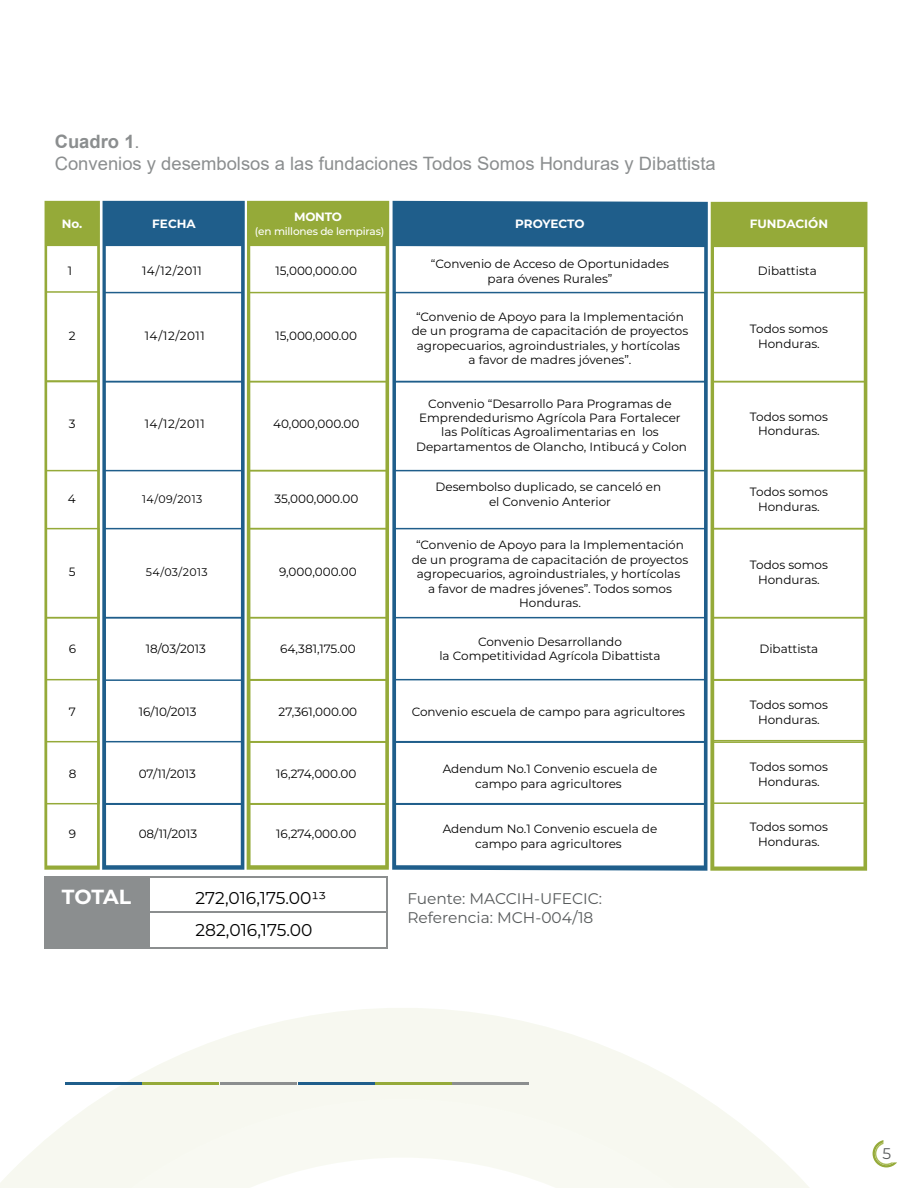
<style>
.page{position:relative;width:918px;height:1188px;background:#fff}
.page>*{position:absolute;margin:0;border:0;box-sizing:border-box;transform-origin:0 0}
.t1{font:700 20.4px "Montserrat";letter-spacing:-.01em;color:#fff}
.t2{font:18.45px/22px "Arial";color:#8b8e8f}
.t3{font:17.1px "Montserrat";color:#000001}
.t4{font:15.45px/18.5px "Montserrat";color:#575a5b}
.t5{font:12px/14.4px "Montserrat";color:#000001;text-align:center}
.t6{font:700 12px "Montserrat";color:#fff}
.t7{font:10.95px "Montserrat";color:#000001}
.t8{font:500 10.5px "Montserrat";letter-spacing:-.02em;color:#fff}
.s1{font-weight:700}
</style>
<div class="page">
<svg style="left:392px;top:201px;width:316px;height:670px;background:#306a93"></svg>
<svg style="left:396px;top:246px;width:308px;height:618px"></svg>
<div style="left:247px;top:201px;width:142px;height:669px;background:#95aa39"></div>
<div style="left:250px;top:246px;width:136px;height:620px;background:#fff"></div>
<div style="left:710px;top:202px;width:157px;height:669px;background:#95aa39"></div>
<div style="left:714px;top:247px;width:150px;height:620px;background:#fff"></div>
<div style="left:711px;top:292px;width:155px;height:90px;border:2px solid #95aa39"></div>
<div style="left:394px;top:292px;width:312px;height:90px;border:2px solid #1f5e8b"></div>
<div style="left:248px;top:292px;width:140px;height:90px;border:2px solid #95aa39"></div>
<div style="left:44px;top:201px;width:56px;height:669px;background:#95aa39"></div>
<div style="left:47px;top:246px;width:50px;height:620px;background:#fff"></div>
<div style="left:102px;top:201px;width:143px;height:669px;background:#1f5e8b"></div>
<div style="left:106px;top:246px;width:135px;height:620px;background:#fff"></div>
<div style="left:103px;top:292px;width:141px;height:90px;border:2px solid #1f5e8b"></div>
<div style="left:45px;top:291px;width:55px;height:91px;border:2px solid #95aa39"></div>
<div style="left:711px;top:381px;width:155px;height:90px;border:2px solid #95aa39"></div>
<div style="left:394px;top:381px;width:312px;height:90px;border:2px solid #1f5e8b"></div>
<div style="left:248px;top:381px;width:140px;height:90px;border:2px solid #95aa39"></div>
<div style="left:103px;top:381px;width:141px;height:90px;border:2px solid #1f5e8b"></div>
<div style="left:45px;top:381px;width:55px;height:90px;border:2px solid #95aa39"></div>
<div style="left:711px;top:470px;width:155px;height:59px;border:2px solid #95aa39"></div>
<div style="left:394px;top:528px;width:312px;height:90px;border:2px solid #1f5e8b"></div>
<div style="left:248px;top:470px;width:140px;height:59px;border:2px solid #95aa39"></div>
<div style="left:711px;top:528px;width:155px;height:90px;border:2px solid #95aa39"></div>
<div style="left:248px;top:528px;width:140px;height:90px;border:2px solid #95aa39"></div>
<div style="left:103px;top:528px;width:141px;height:90px;border:2px solid #1f5e8b"></div>
<div style="left:45px;top:528px;width:55px;height:90px;border:2px solid #95aa39"></div>
<div style="left:711px;top:617px;width:155px;height:64px;border:2px solid #95aa39"></div>
<div style="left:248px;top:617px;width:140px;height:64px;border:2px solid #95aa39"></div>
<div style="left:103px;top:617px;width:141px;height:64px;border:2px solid #1f5e8b"></div>
<div style="left:45px;top:617px;width:55px;height:63px;border:2px solid #95aa39"></div>
<div style="left:394px;top:679px;width:312px;height:64px;border:2px solid #1f5e8b"></div>
<div style="left:394px;top:741px;width:312px;height:64px;border:2px solid #1f5e8b"></div>
<div style="left:711px;top:679px;width:155px;height:64px;border:2px solid #95aa39"></div>
<div style="left:711px;top:740px;width:155px;height:64px;border:2px solid #95aa39"></div>
<div style="left:248px;top:679px;width:140px;height:64px;border:2px solid #95aa39"></div>
<div style="left:248px;top:741px;width:140px;height:64px;border:2px solid #95aa39"></div>
<div style="left:103px;top:741px;width:141px;height:64px;border:2px solid #1f5e8b"></div>
<div style="left:45px;top:741px;width:55px;height:63px;border:2px solid #95aa39"></div>
<div style="left:394px;top:803px;width:312px;height:64px;border:2px solid #1f5e8b"></div>
<div style="left:248px;top:803px;width:140px;height:64px;border:2px solid #95aa39"></div>
<div style="left:103px;top:803px;width:141px;height:64px;border:2px solid #1f5e8b"></div>
<div style="left:44px;top:876px;width:343px;height:37px;background:#8b8e8f"></div>
<div style="left:150px;top:878px;width:236px;height:33px;background:#fff"></div>
<div style="left:44px;top:911px;width:343px;height:37px;background:#8b8e8f"></div>
<div style="left:150px;top:913px;width:236px;height:33px;background:#fff"></div>
<svg style="left:65px;top:1008px;width:825px;height:160px"></svg>
<svg style="left:0;top:1099px;width:862px;height:89px;fill:#f8f9f2"></svg>
<hr style="left:65px;top:1083px;width:77px;height:2px;background:#1f5e8b">
<hr style="left:143px;top:1083px;width:76px;height:2px;background:#95aa39">
<hr style="left:220px;top:1083px;width:76px;height:2px;background:#8b8e8f">
<hr style="left:298px;top:1083px;width:76px;height:2px;background:#1f5e8b">
<hr style="left:375px;top:1083px;width:77px;height:2px;background:#95aa39">
<hr style="left:452px;top:1083px;width:77px;height:2px;background:#8b8e8f">
<svg style="left:873px;top:1140px;width:24px;height:27px"></svg>
<h2 class="t2" style="left:55px;top:130px;width:662px"><span class="s1">Cuadro 1</span>.<br>Convenios y desembolsos a las fundaciones Todos Somos Honduras y Dibattista</h2>
<p class="t6" style="left:294px;top:208px;width:49px">MONTO</p>
<p class="t8" style="left:255px;top:224px;width:131px">(en millones de lempiras)</p>
<p class="t6" style="left:62px;top:215px;width:22px">No.</p>
<p class="t6" style="left:152px;top:215px;width:45px">FECHA</p>
<p class="t6" style="left:750px;top:215px;width:80px">FUNDACIÓN</p>
<p class="t5" style="left:68px;top:263px;width:6px">1</p>
<p class="t5" style="left:142px;top:263px;width:61px">14/12/2011</p>
<p class="t6" style="left:515px;top:215px;width:71px">PROYECTO</p>
<p class="t5" style="left:431px;top:257px;width:240px">“Convenio de Acceso de Oportunidades para óvenes Rurales”</p>
<p class="t5" style="left:276px;top:263px;width:83px">15,000,000.00</p>
<p class="t5" style="left:758px;top:263px;width:60px">Dibattista</p>
<p class="t5" style="left:412px;top:309px;width:278px">“Convenio de Apoyo para la Implementación de un programa de capacitación de proyectos agropecuarios, agroindustriales, y hortícolas<br>a favor de madres jóvenes”.</p>
<p class="t5" style="left:750px;top:321px;width:79px">Todos somos<br>Honduras.</p>
<p class="t5" style="left:69px;top:328px;width:8px">2</p>
<p class="t5" style="left:145px;top:328px;width:61px">14/12/2011</p>
<p class="t5" style="left:276px;top:328px;width:83px">15,000,000.00</p>
<p class="t5" style="left:69px;top:416px;width:7px">3</p>
<p class="t5" style="left:145px;top:416px;width:61px">14/12/2011</p>
<p class="t5" style="left:273px;top:416px;width:88px">40,000,000.00</p>
<p class="t5" style="left:68px;top:491px;width:9px">4</p>
<p class="t7" style="left:142px;top:492px;width:60px">14/09/2013</p>
<p class="t5" style="left:274px;top:491px;width:85px">35,000,000.00</p>
<p class="t5" style="left:69px;top:564px;width:8px">5</p>
<p class="t7" style="left:146px;top:565px;width:62px">54/03/2013</p>
<p class="t5" style="left:279px;top:564px;width:79px">9,000,000.00</p>
<p class="t5" style="left:416px;top:396px;width:272px">Convenio “Desarrollo Para Programas de Emprendedurismo Agrícola Para Fortalecer las Políticas Agroalimentarias en los Departamentos de Olancho, Intibucá y Colon</p>
<p class="t5" style="left:750px;top:409px;width:79px">Todos somos<br>Honduras.</p>
<p class="t5" style="left:436px;top:479px;width:227px">Desembolso duplicado, se canceló en el Convenio Anterior</p>
<p class="t5" style="left:750px;top:484px;width:79px">Todos somos<br>Honduras.</p>
<p class="t5" style="left:412px;top:537px;width:278px">“Convenio de Apoyo para la Implementación de un programa de capacitación de proyectos agropecuarios, agroindustriales, y hortícolas<br>a favor de madres jóvenes”. Todos somos Honduras.</p>
<p class="t5" style="left:750px;top:557px;width:79px">Todos somos<br>Honduras.</p>
<p class="t5" style="left:439px;top:634px;width:223px">Convenio Desarrollando<br>la Competitividad Agrícola Dibattista</p>
<p class="t5" style="left:69px;top:641px;width:9px">6</p>
<p class="t5" style="left:146px;top:641px;width:60px">18/03/2013</p>
<p class="t5" style="left:280px;top:641px;width:77px">64,381,175.00</p>
<p class="t5" style="left:759px;top:641px;width:60px">Dibattista</p>
<p class="t5" style="left:69px;top:704px;width:9px">7</p>
<p class="t5" style="left:139px;top:704px;width:58px">16/10/2013</p>
<p class="t5" style="left:279px;top:704px;width:80px">27,361,000.00</p>
<p class="t5" style="left:412px;top:704px;width:275px">Convenio escuela de campo para agricultores</p>
<p class="t5" style="left:750px;top:698px;width:79px">Todos somos<br>Honduras.</p>
<p class="t5" style="left:69px;top:766px;width:9px">8</p>
<p class="t5" style="left:443px;top:761px;width:216px">Adendum No.1 Convenio escuela de campo para agricultores</p>
<p class="t5" style="left:750px;top:760px;width:79px">Todos somos<br>Honduras.</p>
<p class="t5" style="left:139px;top:766px;width:57px">07/11/2013</p>
<p class="t5" style="left:276px;top:766px;width:82px">16,274,000.00</p>
<p class="t5" style="left:69px;top:827px;width:9px">9</p>
<p class="t5" style="left:443px;top:822px;width:216px">Adendum No.1 Convenio escuela de campo para agricultores</p>
<p class="t5" style="left:750px;top:820px;width:79px">Todos somos<br>Honduras.</p>
<p class="t5" style="left:139px;top:827px;width:58px">08/11/2013</p>
<p class="t5" style="left:276px;top:827px;width:82px">16,274,000.00</p>
<h1 class="t1" style="left:62px;top:882px;width:71px">TOTAL</h1>
<h3 class="t3" style="left:195px;top:886px;width:132px">272,016,175.0013</h3>
<p class="t4" style="left:407px;top:889px;width:196px">Fuente: MACCIH-UFECIC:<br>Referencia: MCH-004/18</p>
<h3 class="t3" style="left:195px;top:918px;width:119px">282,016,175.00</h3>
<p class="t4" style="left:883px;top:1144px;width:10px">5</p>
</div>
